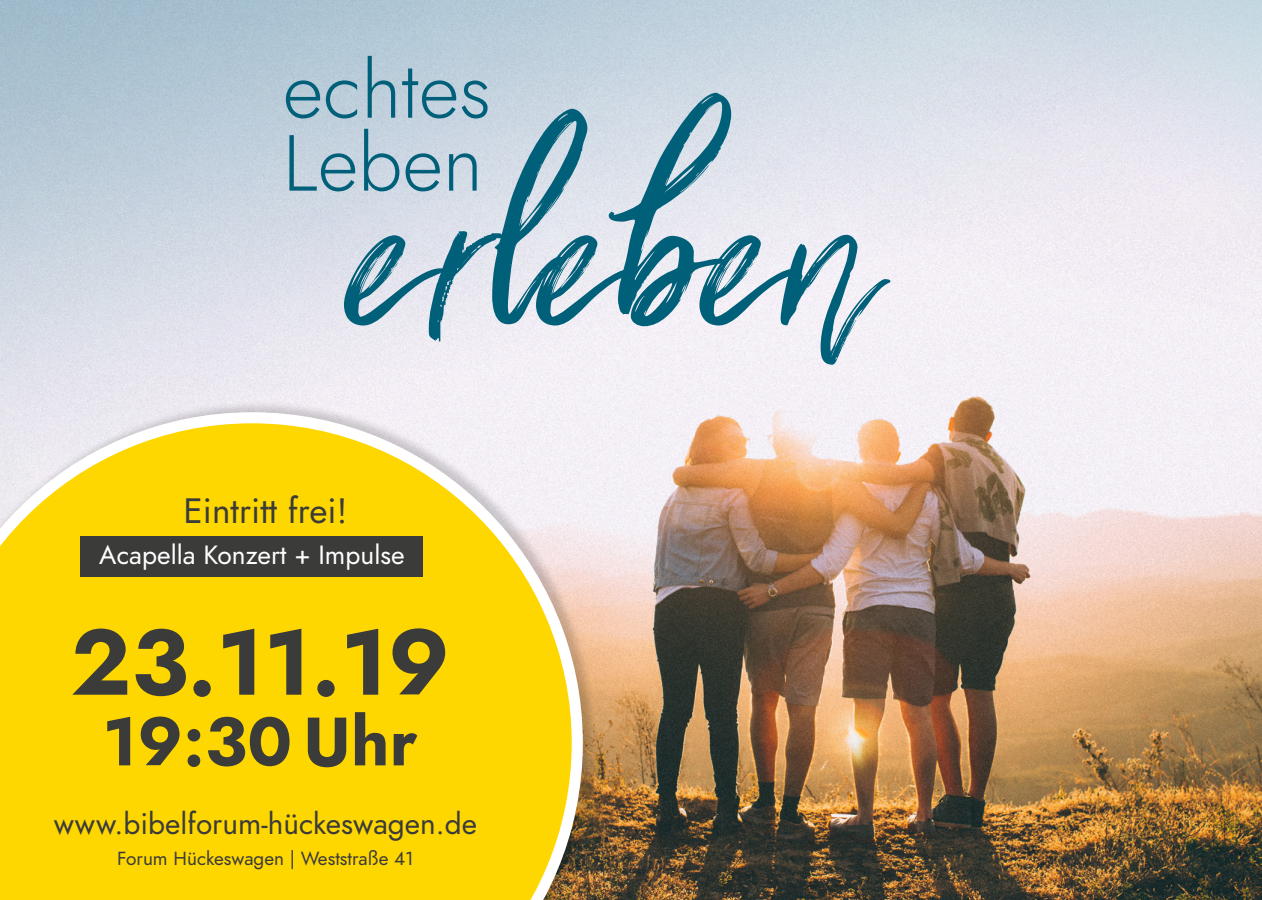
<style>
.page{position:relative;width:1262px;height:900px;background:#fff}
.page>*{position:absolute;margin:0;border:0;box-sizing:border-box;transform-origin:0 0}
.t1{font:257.62px "Shutten Reason";letter-spacing:.005em;color:#005f79}
.t2{font:700 92.62px "Jost";color:#3b3b3a}
.t3{font:300 79.25px/72.9px "Jost";color:#005f79}
.t4{font:700 68.25px "Jost";color:#3b3b3a}
.t5{font:35.25px "Jost";color:#3b3b3a}
.t6{font:29.75px "Jost";color:#3b3b3a}
.t7{font:26.38px "Jost";color:#fff}
.t8{font:19px "Jost";color:#3b3b3a}
</style>
<div class="page">
<img style="left:0;top:0;width:1261px;height:900px">
<div style="left:0;top:400px;width:597px;height:500px;background:#000;opacity:.18"></div>
<svg style="left:0;top:412px;width:583px;height:488px"></svg>
<div style="left:81px;top:536px;width:342px;height:40px;background:#3b3b3a"></div>
<h3 class="t3" style="left:283px;top:54px;width:210px">echtes<br>Leben</h3>
<h1 class="t1" style="left:354px;top:86px;width:529px">erleben</h1>
<h3 class="t5" style="left:184px;top:487px;width:165px">Eintritt frei!</h3>
<h3 class="t7" style="left:99px;top:537px;width:307px">Acapella Konzert + Impulse</h3>
<h2 class="t2" style="left:70px;top:597px;width:381px">23.11.19</h2>
<h3 class="t4" style="left:103px;top:694px;width:316px">19:30 Uhr</h3>
<h3 class="t6" style="left:54px;top:804px;width:425px">www.bibelforum-hückeswagen.de</h3>
<p class="t8" style="left:117px;top:845px;width:298px">Forum Hückeswagen | Weststraße 41</p>
</div>
